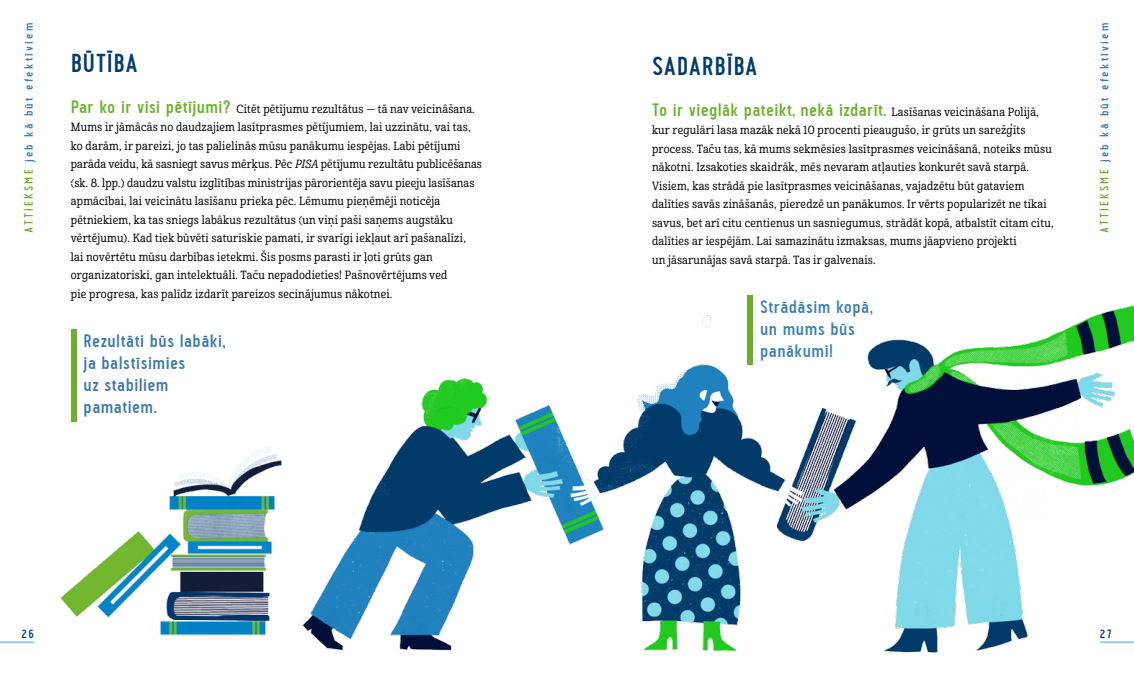
<style>
.page{position:relative;width:1134px;height:681px;background:#fff}
.page>*{position:absolute;margin:0;border:0;box-sizing:border-box;transform-origin:0 0}
.t1{font:700 26px "Pekora";letter-spacing:.02em;color:#003e6f}
.t2{font:700 18px "Pekora";letter-spacing:.02em;color:#69b12a}
.t3{font:700 18px/22px "Pekora";letter-spacing:.025em;color:#3b78ab}
.t4{font:700 18px/22px "Pekora";letter-spacing:.025em;color:#3c80b5}
.t5{font:700 12px "Pekora";letter-spacing:.185em;color:#3b78ab}
.t6{font:700 12px "Pekora";color:#003e6f}
.t7{font:11.5px/18.5px "Cabrito Con Med";letter-spacing:.02em;color:#000}
.s1{color:#69b12a}
.s2{font-family:"Pekora";font-weight:700;font-size:18px;color:#69b12a}
.s3{font-family:"Cabrito Con Med It"}
.s4{font-family:"Cabrito Con Med";font-weight:400;font-size:11.5px;color:#000}
</style>
<div class="page">
<img style="left:303px;top:305px;width:831px;height:348px">
<img style="left:60px;top:421px;width:222px;height:215px">
<div style="left:747px;top:295px;width:6px;height:69px;background:#69b12a"></div>
<div style="left:71px;top:329px;width:6px;height:92px;background:#69b12a"></div>
<hr style="left:1100px;top:641px;width:34px;height:2px;background:#91d3e7">
<hr style="left:0;top:641px;width:34px;height:2px;background:#91d3e7">
<p class="t5" style="left:22px;top:233px;width:212px;rotate:-90deg"><span class="s1">ATTIEKSME</span> jeb kā būt efektīviem</p>
<p class="t5" style="left:1097px;top:233px;width:212px;rotate:-90deg"><span class="s1">ATTIEKSME</span> jeb kā būt efektīviem</p>
<h1 class="t1" style="left:71px;top:49px;width:69px">BŪTĪBA</h1>
<p class="t7" style="left:71px;top:100px;width:412px"><span class="s2">Par ko ir visi pētījumi?</span> Citēt pētījumu rezultātus — tā nav veicināšana.<br>Mums ir jāmācās no daudzajiem lasītprasmes pētījumiem, lai uzzinātu, vai tas, ko darām, ir pareizi, jo tas palielinās mūsu panākumu iespējas. Labi pētījumi parāda veidu, kā sasniegt savus mērķus. Pēc <span class="s3">PISA</span> pētījumu rezultātu publicēšanas (sk. 8. lpp.) daudzu valstu izglītības ministrijas pārorientēja savu pieeju lasīšanas apmācībai, lai veicinātu lasīšanu prieka pēc. Lēmumu pieņēmēji noticēja pētniekiem, ka tas sniegs labākus rezultātus (un viņi paši saņems augstāku vērtējumu). Kad tiek būvēti saturiskie pamati, ir svarīgi iekļaut arī pašanalīzi,<br>lai novērtētu mūsu darbības ietekmi. Šis posms parasti ir ļoti grūts gan organizatoriski, gan intelektuāli. Taču nepadodieties! Pašnovērtējums ved<br>pie progresa, kas palīdz izdarīt pareizos secinājumus nākotnei.</p>
<h1 class="t1" style="left:652px;top:51px;width:107px">SADARBĪBA</h1>
<h2 class="t2" style="left:652px;top:99px;width:388px">To ir vieglāk pateikt, nekā izdarīt. <span class="s4">Lasīšanas veicināšana Polijā,</span></h2>
<p class="t7" style="left:652px;top:121px;width:403px">kur regulāri lasa mazāk nekā 10 procenti pieaugušo, ir grūts un sarežģīts process. Taču tas, kā mums sekmēsies lasītprasmes veicināšanā, noteiks mūsu nākotni. Izsakoties skaidrāk, mēs nevaram atļauties konkurēt savā starpā.<br>Visiem, kas strādā pie lasītprasmes veicināšanas, vajadzētu būt gataviem dalīties savās zināšanās, pieredzē un panākumos. Ir vērts popularizēt ne tikai savus, bet arī citu centienus un sasniegumus, strādāt kopā, atbalstīt citam citu, dalīties ar iespējām. Lai samazinātu izmaksas, mums jāapvieno projekti<br>un jāsarunājas savā starpā. Tas ir galvenais.</p>
<h2 class="t4" style="left:760px;top:297px;width:114px">Strādāsim kopā, un mums būs panākumi!</h2>
<h2 class="t3" style="left:84px;top:331px;width:143px">Rezultāti būs labāki, ja balstīsimies<br>uz stabiliem pamatiem.</h2>
<p class="t6" style="left:22px;top:627px;width:14px">26</p>
<p class="t6" style="left:1100px;top:627px;width:13px">27</p>
</div>
